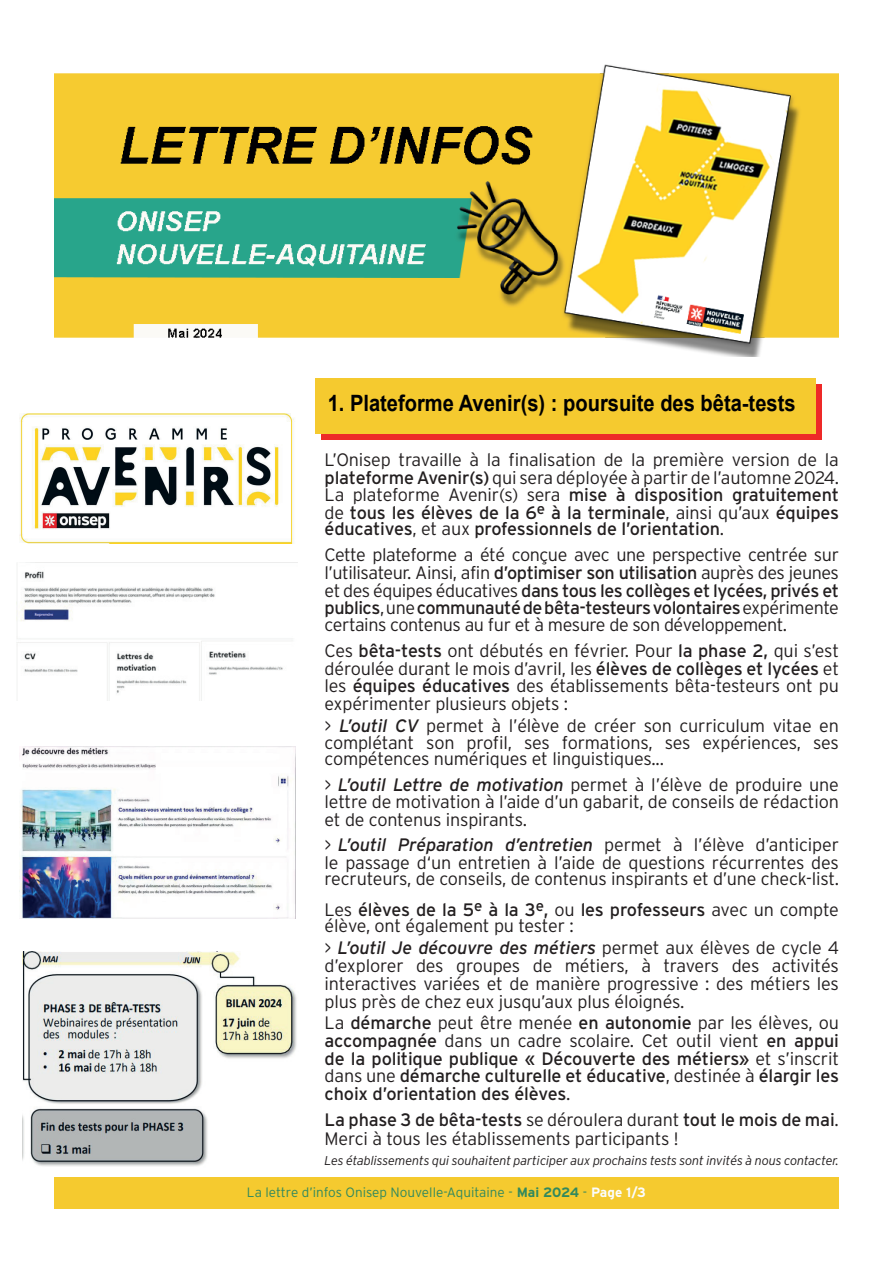
<style>
.page{position:relative;width:893px;height:1263px;background:#fff}
.page>*{position:absolute;margin:0;border:0;box-sizing:border-box;transform-origin:0 0}
.t1{font:700 22.5px "Arial";color:#000001;scale:.89 1}
.t2{font:300 18px/17.4px "Interstate";letter-spacing:-.01em;color:#231f20;text-align:justify}
.t3{font:18px/17.5px "Interstate";letter-spacing:-.01em;color:#231f20;text-align:justify}
.t4{font:300 13.5px "Interstate";color:#31895e}
.t5{font:italic 300 12.75px "Interstate";letter-spacing:-.01em;color:#231f20}
.s1{font-weight:400}
.s2{font-weight:400;font-style:italic}
.s3{font-weight:300}
.s4{font-weight:700}
.s5{font-weight:700;color:#fbfdfe}
</style>
<div class="page">
<img style="left:54px;top:64px;width:785px;height:293px">
<div style="left:54px;top:1178px;width:785px;height:31px;background:#f5ca2f"></div>
<div style="left:322px;top:384px;width:500px;height:56px;background:#ee2928"></div>
<div style="left:316px;top:378px;width:500px;height:56px;background:#f5ca2f"></div>
<img style="left:22px;top:951px;width:275px;height:215px">
<img style="left:16px;top:562px;width:282px;height:139px">
<img style="left:19px;top:746px;width:276px;height:172px">
<img style="left:19px;top:413px;width:276px;height:130px">
<p class="t1" style="left:328px;top:387px;width:527px">1. Plateforme Avenir(s) : poursuite des bêta-tests</p>
<p class="t2" style="left:325px;top:451px;width:516px">L’Onisep travaille à la finalisation de la première version de la <span class="s1">plateforme Avenir(s)</span> qui sera déployée à partir de l’automne 2024.<br>La plateforme Avenir(s) sera <span class="s1">mise à disposition gratuitement </span>de <span class="s1">tous les élèves de la 6</span><sup>e</sup> <span class="s1">à la terminale</span>, ainsi qu’aux <span class="s1">équipes éducatives</span>, et aux <span class="s1">professionnels de l’orientation</span>.</p>
<p class="t2" style="left:325px;top:546px;width:516px">Cette plateforme a été conçue avec une perspective centrée sur l’utilisateur. Ainsi, afin <span class="s1">d’optimiser son utilisation</span> auprès des jeunes et des équipes éducatives <span class="s1">dans tous les collèges et lycées, privés et publics</span>, une <span class="s1">communauté de bêta-testeurs volontaires</span> expérimente certains contenus au fur et à mesure de son développement.</p>
<p class="t2" style="left:325px;top:642px;width:516px">Ces <span class="s1">bêta-tests</span> ont débutés en février. Pour <span class="s1">la phase 2,</span> qui s’est déroulée durant le mois d’avril, les <span class="s1">élèves de collèges et lycées</span> et les <span class="s1">équipes éducatives</span> des établissements bêta-testeurs ont pu expérimenter plusieurs objets :</p>
<p class="t2" style="left:325px;top:717px;width:516px;line-height:16.8px">&gt; <span class="s2">L’outil CV</span> permet à l’élève de créer son curriculum vitae en complétant son profil, ses formations, ses expériences, ses compétences numériques et linguistiques...</p>
<p class="t2" style="left:325px;top:776px;width:516px">&gt; <span class="s2">L’outil Lettre de motivation</span> permet à l’élève de produire une lettre de motivation à l’aide d’un gabarit, de conseils de rédaction et de contenus inspirants.</p>
<p class="t2" style="left:325px;top:836px;width:516px;line-height:16.8px">&gt; <span class="s2">L’outil Préparation d’entretien</span> permet à l’élève d’anticiper le passage d‘un entretien à l’aide de questions récurrentes des recruteurs, de conseils, de contenus inspirants et d’une check-list.</p>
<p class="t2" style="left:325px;top:901px;width:516px;line-height:16.5px">Les <span class="s1">élèves de la 5</span><sup>e</sup> <span class="s1">à la 3</span><sup>e</sup><span class="s1">,</span> ou <span class="s1">les professeurs</span> avec un compte élève, ont également pu tester :</p>
<p class="t2" style="left:325px;top:939px;width:516px">&gt; <span class="s2">L’outil Je découvre des métiers</span> permet aux élèves de cycle 4 d’explorer des groupes de métiers, à travers des activités interactives variées et de manière progressive : des métiers les plus près de chez eux jusqu’aux plus éloignés.</p>
<p class="t3" style="left:325px;top:1014px;width:516px"><span class="s3">La</span> démarche <span class="s3">peut être menée</span> en autonomie <span class="s3">par les élèves, ou </span>accompagnée <span class="s3">dans un cadre scolaire. Cet outil vient</span> en appui de la politique publique « Découverte des métiers» <span class="s3">et s’inscrit dans une</span> démarche culturelle et éducative<span class="s3">, destinée à</span> élargir les choix d’orientation des élèves<span class="s3">.</span></p>
<p class="t2" style="left:325px;top:1110px;width:516px;line-height:19.2px"><span class="s1">La phase 3 de bêta-tests</span> se déroulera durant <span class="s1">tout le mois de mai</span>.<br>Merci à tous les établissements participants !</p>
<p class="t5" style="left:325px;top:1153px;width:516px">Les établissements qui souhaitent participer aux prochains tests sont invités à nous contacter.</p>
<p class="t4" style="left:247px;top:1184px;width:401px">La lettre d’infos Onisep Nouvelle-Aquitaine - <span class="s4">Mai 2024</span> - <span class="s5">Page 1/3</span></p>
</div>
